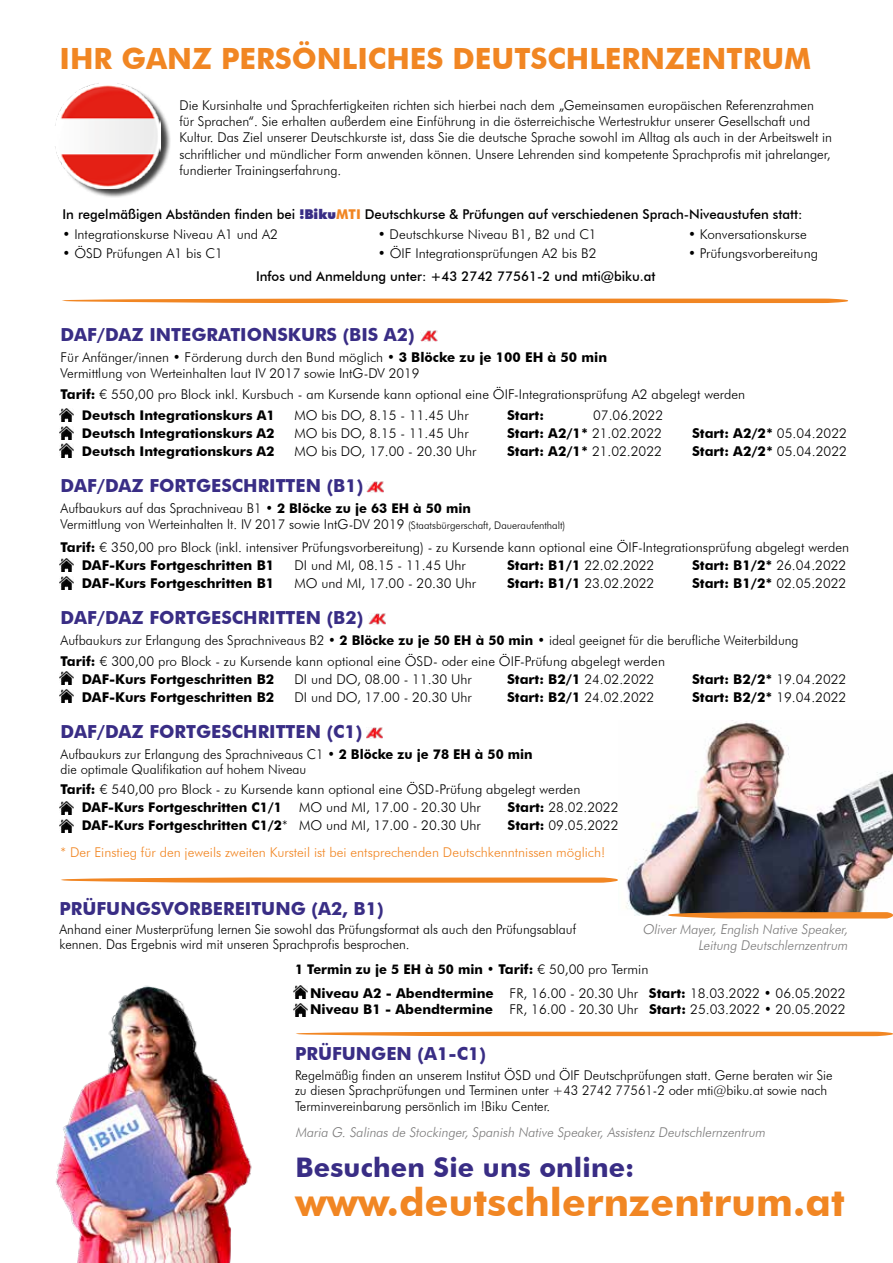
<style>
.page{position:relative;width:893px;height:1263px;background:#fff}
.page>*{position:absolute;margin:0;border:0;box-sizing:border-box;transform-origin:0 0}
.t1{font:700 39px "Futura BT";letter-spacing:.005em;color:#f18623}
.t2{font:700 29.25px "Futura BT";color:#f18623}
.t3{font:700 27px "Futura BT";letter-spacing:.005em;color:#392d85}
.t4{font:700 18px "Futura BT";color:#392d85}
.t5{font:300 13.5px/16.4px "Futura BT";color:#000}
.t6{font:300 13.5px/15px "Futura BT";color:#000;scale:.96 1}
.t7{font:700 13.5px "Futura BT";color:#000}
.t8{font:500 13.5px "Futura BT";color:#000}
.t9{font:italic 300 13.5px/16.2px "Futura BT";color:#7c7b7b;text-align:right}
.t10{font:300 13.5px/27px "Futura BT";color:#f18623}
.t11{font:700 13.35px "Futura BT";color:#000}
.s1{font-weight:900;color:#392d85}
.s2{font-weight:700;color:#f18623}
.s3{font-weight:700}
.s4{font-weight:300}
.s5{font-weight:700;font-size:13.35px}
.s6{font-size:10.5px}
.s7{font-weight:300;font-size:13.5px}
.s8{font-weight:700;color:#000}
.s9{color:#000}
.s10{font-size:13.5px}
</style>
<div class="page">
<img style="left:625px;top:721px;width:268px;height:194px">
<img style="left:420px;top:331px;width:17px;height:10px">
<img style="left:367px;top:482px;width:17px;height:10px">
<img style="left:369px;top:614px;width:17px;height:10px">
<img style="left:366px;top:727px;width:17px;height:11px">
<svg style="left:62px;top:298px;width:786px;height:5px;background:#f39d4e"></svg>
<svg style="left:61px;top:877px;width:557px;height:6px;background:#f3a053"></svg>
<svg style="left:668px;top:912px;width:225px;height:6px"></svg>
<div style="left:57px;top:84px;width:114px;height:114px;background:#000;opacity:.75"></div>
<img style="left:55px;top:83px;width:105px;height:106px">
<img style="left:55px;top:985px;width:197px;height:278px">
<img style="left:60px;top:408px;width:14px;height:13px">
<img style="left:60px;top:426px;width:14px;height:13px">
<img style="left:60px;top:444px;width:14px;height:13px">
<img style="left:60px;top:558px;width:14px;height:14px">
<img style="left:60px;top:576px;width:14px;height:13px">
<img style="left:60px;top:671px;width:14px;height:14px">
<img style="left:60px;top:689px;width:14px;height:14px">
<img style="left:60px;top:801px;width:14px;height:14px">
<img style="left:60px;top:819px;width:14px;height:13px">
<img style="left:294px;top:985px;width:14px;height:13px">
<img style="left:294px;top:1003px;width:14px;height:13px">
<svg style="left:296px;top:1031px;width:597px;height:5px;background:#f39f51"></svg>
<h2 class="t2" style="left:60px;top:41px;width:753px">IHR GANZ PERSÖNLICHES DEUTSCHLERNZENTRUM</h2>
<p class="t5" style="left:179px;top:97px;width:654px">Die Kursinhalte und Sprachfertigkeiten richten sich hierbei nach dem „Gemeinsamen europäischen Referenzrahmen<br>für Sprachen“. Sie erhalten außerdem eine Einführung in die österreichische Wertestruktur unserer Gesellschaft und Kultur. Das Ziel unserer Deutschkurste ist, dass Sie die deutsche Sprache sowohl im Alltag als auch in der Arbeitswelt in schriftlicher und mündlicher Form anwenden können. Unsere Lehrenden sind kompetente Sprachprofis mit jahrelanger, fundierter Trainingserfahrung.</p>
<p class="t8" style="left:62px;top:206px;width:742px">In regelmäßigen Abständen finden bei <span class="s1">!Biku</span><span class="s2">MTI</span> Deutschkurse &amp; Prüfungen auf verschiedenen Sprach-Niveaustufen statt:</p>
<p class="t5" style="left:62px;top:226px;width:217px">• Integrationskurse Niveau A1 und A2</p>
<p class="t5" style="left:378px;top:226px;width:220px">• Deutschkurse Niveau B1, B2 und C1</p>
<p class="t5" style="left:688px;top:226px;width:120px">• Konversationskurse</p>
<p class="t5" style="left:62px;top:245px;width:162px">• ÖSD Prüfungen A1 bis C1</p>
<p class="t5" style="left:378px;top:245px;width:220px">• ÖIF Integrationsprüfungen A2 bis B2</p>
<p class="t5" style="left:688px;top:245px;width:132px">• Prüfungsvorbereitung</p>
<p class="t8" style="left:256px;top:268px;width:401px">Infos und Anmeldung unter: +43 2742 77561-2 und mti@biku.at</p>
<h3 class="t4" style="left:61px;top:324px;width:356px">DAF/DAZ INTEGRATIONSKURS (BIS A2)</h3>
<p class="t5" style="left:61px;top:349px;width:548px">Für Anfänger/innen • Förderung durch den Bund möglich • <span class="s3">3 Blöcke zu je 100 EH à 50 min<br></span>Vermittlung von Werteinhalten laut IV 2017 sowie IntG-DV 2019</p>
<p class="t5" style="left:61px;top:386px;width:686px"><span class="s3">Tarif:</span> € 550,00 pro Block inkl. Kursbuch - am Kursende kann optional eine ÖIF-Integrationsprüfung A2 abgelegt werden</p>
<p class="t11" style="left:82px;top:407px;width:195px">Deutsch Integrationskurs A1</p>
<p class="t5" style="left:294px;top:407px;width:176px">MO bis DO, 8.15 - 11.45 Uhr</p>
<p class="t7" style="left:507px;top:407px;width:38px">Start:</p>
<p class="t5" style="left:593px;top:407px;width:71px">07.06.2022</p>
<p class="t11" style="left:82px;top:425px;width:194px">Deutsch Integrationskurs A2</p>
<p class="t5" style="left:294px;top:425px;width:176px">MO bis DO, 8.15 - 11.45 Uhr</p>
<p class="t7" style="left:507px;top:425px;width:156px">Start: A2/1* <span class="s4">21.02.2022</span></p>
<p class="t7" style="left:692px;top:425px;width:156px">Start: A2/2* <span class="s4">05.04.2022</span></p>
<p class="t11" style="left:82px;top:443px;width:194px">Deutsch Integrationskurs A2</p>
<p class="t5" style="left:294px;top:443px;width:183px">MO bis DO, 17.00 - 20.30 Uhr</p>
<p class="t7" style="left:507px;top:443px;width:156px">Start: A2/1* <span class="s4">21.02.2022</span></p>
<p class="t7" style="left:692px;top:443px;width:156px">Start: A2/2* <span class="s4">05.04.2022</span></p>
<h3 class="t4" style="left:61px;top:475px;width:304px">DAF/DAZ FORTGESCHRITTEN (B1)</h3>
<p class="t5" style="left:61px;top:500px;width:506px">Aufbaukurs auf das Sprachniveau B1 • <span class="s5">2 Blöcke zu je 63 EH à 50 min<br></span>Vermittlung von Werteinhalten lt. IV 2017 sowie IntG-DV 2019 <span class="s6">(Staatsbürgerschaft, Daueraufenthalt)</span></p>
<p class="t5" style="left:82px;top:538px;width:769px;line-height:18px;text-indent:-21px"><span class="s3">Tarif:</span> € 350,00 pro Block (inkl. intensiver Prüfungsvorbereitung) - zu Kursende kann optional eine ÖIF-Integrationsprüfung abgelegt werden<br><span class="s3">DAF-Kurs Fortgeschritten B1</span></p>
<p class="t5" style="left:294px;top:557px;width:173px">DI und MI, 08.15 - 11.45 Uhr</p>
<p class="t7" style="left:507px;top:557px;width:149px">Start: B1/1 <span class="s4">22.02.2022</span></p>
<p class="t7" style="left:692px;top:557px;width:156px">Start: B1/2* <span class="s4">26.04.2022</span></p>
<p class="t7" style="left:82px;top:575px;width:194px">DAF-Kurs Fortgeschritten B1</p>
<p class="t5" style="left:294px;top:575px;width:183px">MO und MI, 17.00 - 20.30 Uhr</p>
<p class="t7" style="left:507px;top:575px;width:149px">Start: B1/1 <span class="s4">23.02.2022</span></p>
<p class="t7" style="left:692px;top:575px;width:156px">Start: B1/2* <span class="s4">02.05.2022</span></p>
<h3 class="t4" style="left:61px;top:607px;width:304px">DAF/DAZ FORTGESCHRITTEN (B2)</h3>
<p class="t5" style="left:61px;top:629px;width:739px;line-height:21px">Aufbaukurs zur Erlangung des Sprachniveaus B2 • <span class="s5">2 Blöcke zu je 50 EH à 50 min</span> • ideal geeignet für die berufliche Weiterbildung<br><span class="s3">Tarif:</span> € 300,00 pro Block - zu Kursende kann optional eine ÖSD- oder eine ÖIF-Prüfung abgelegt werden</p>
<p class="t7" style="left:82px;top:671px;width:194px">DAF-Kurs Fortgeschritten B2</p>
<p class="t5" style="left:294px;top:671px;width:179px">DI und DO, 08.00 - 11.30 Uhr</p>
<p class="t7" style="left:507px;top:671px;width:149px">Start: B2/1 <span class="s4">24.02.2022</span></p>
<p class="t7" style="left:692px;top:671px;width:156px">Start: B2/2* <span class="s4">19.04.2022</span></p>
<p class="t7" style="left:82px;top:689px;width:194px">DAF-Kurs Fortgeschritten B2</p>
<p class="t5" style="left:294px;top:689px;width:179px">DI und DO, 17.00 - 20.30 Uhr</p>
<p class="t7" style="left:507px;top:689px;width:149px">Start: B2/1 <span class="s4">24.02.2022</span></p>
<p class="t7" style="left:692px;top:689px;width:156px">Start: B2/2* <span class="s4">19.04.2022</span></p>
<h3 class="t4" style="left:61px;top:720px;width:303px">DAF/DAZ FORTGESCHRITTEN (C1)</h3>
<p class="t6" style="left:61px;top:746px;width:493px">Aufbaukurs zur Erlangung des Sprachniveaus C1 • <span class="s3">2 Blöcke zu je 78 EH à 50 min </span>die optimale Qualifikation auf hohem Niveau</p>
<p class="t5" style="left:61px;top:781px;width:521px"><span class="s3">Tarif:</span> € 540,00 pro Block - zu Kursende kann optional eine ÖSD-Prüfung abgelegt werden</p>
<p class="t11" style="left:82px;top:799px;width:202px">DAF-Kurs Fortgeschritten C1/1</p>
<p class="t5" style="left:299px;top:799px;width:183px">MO und MI, 17.00 - 20.30 Uhr</p>
<p class="t5" style="left:508px;top:799px;width:112px"><span class="s3">Start:</span> 28.02.2022</p>
<p class="t11" style="left:82px;top:817px;width:400px">DAF-Kurs Fortgeschritten C1/2<span class="s7">* MO und MI, 17.00 - 20.30 Uhr</span></p>
<p class="t10" style="left:61px;top:812px;width:559px;text-indent:447px"><span class="s8">Start:</span> <span class="s9">09.05.2022 </span>* Der Einstieg für den jeweils zweiten Kursteil ist bei entsprechenden Deutschkenntnissen möglich!</p>
<h3 class="t4" style="left:60px;top:897px;width:325px">PRÜFUNGSVORBEREITUNG (A2, B1)</h3>
<p class="t6" style="left:60px;top:921px;width:539px">Anhand einer Musterprüfung lernen Sie sowohl das Prüfungsformat als auch den Prüfungsablauf kennen. Das Ergebnis wird mit unseren Sprachprofis besprochen.</p>
<p class="t11" style="left:295px;top:961px;width:355px">1 Termin zu je 5 EH à 50 min <span class="s7">•</span> <span class="s10">Tarif:</span> <span class="s7">€ 50,00 pro Termin</span></p>
<p class="t5" style="left:310px;top:985px;width:537px"><span class="s3">Niveau A2 - Abendtermine</span> FR, 16.00 - 20.30 Uhr <span class="s3">Start:</span> 18.03.2022 • 06.05.2022<br><span class="s3">Niveau B1 - Abendtermine</span> FR, 16.00 - 20.30 Uhr <span class="s3">Start:</span> 25.03.2022 • 20.05.2022</p>
<h3 class="t4" style="left:295px;top:1043px;width:192px">PRÜFUNGEN (A1-C1)</h3>
<p class="t6" style="left:295px;top:1067px;width:561px;line-height:15.6px">Regelmäßig finden an unserem Institut ÖSD und ÖIF Deutschprüfungen statt. Gerne beraten wir Sie zu diesen Sprachprüfungen und Terminen unter +43 2742 77561-2 oder mti@biku.at sowie nach<br>Terminvereinbarung persönlich im !Biku Center.</p>
<p class="t9" style="left:642px;top:921px;width:209px">Oliver Mayer, English Native Speaker,<br>Leitung Deutschlernzentrum</p>
<p class="t9" style="left:296px;top:1123px;width:474px">Maria G. Salinas de Stockinger, Spanish Native Speaker, Assistenz Deutschlernzentrum</p>
<h3 class="t3" style="left:296px;top:1151px;width:340px">Besuchen Sie uns online:</h3>
<h1 class="t1" style="left:296px;top:1179px;width:551px">www.deutschlernzentrum.at</h1>
</div>
